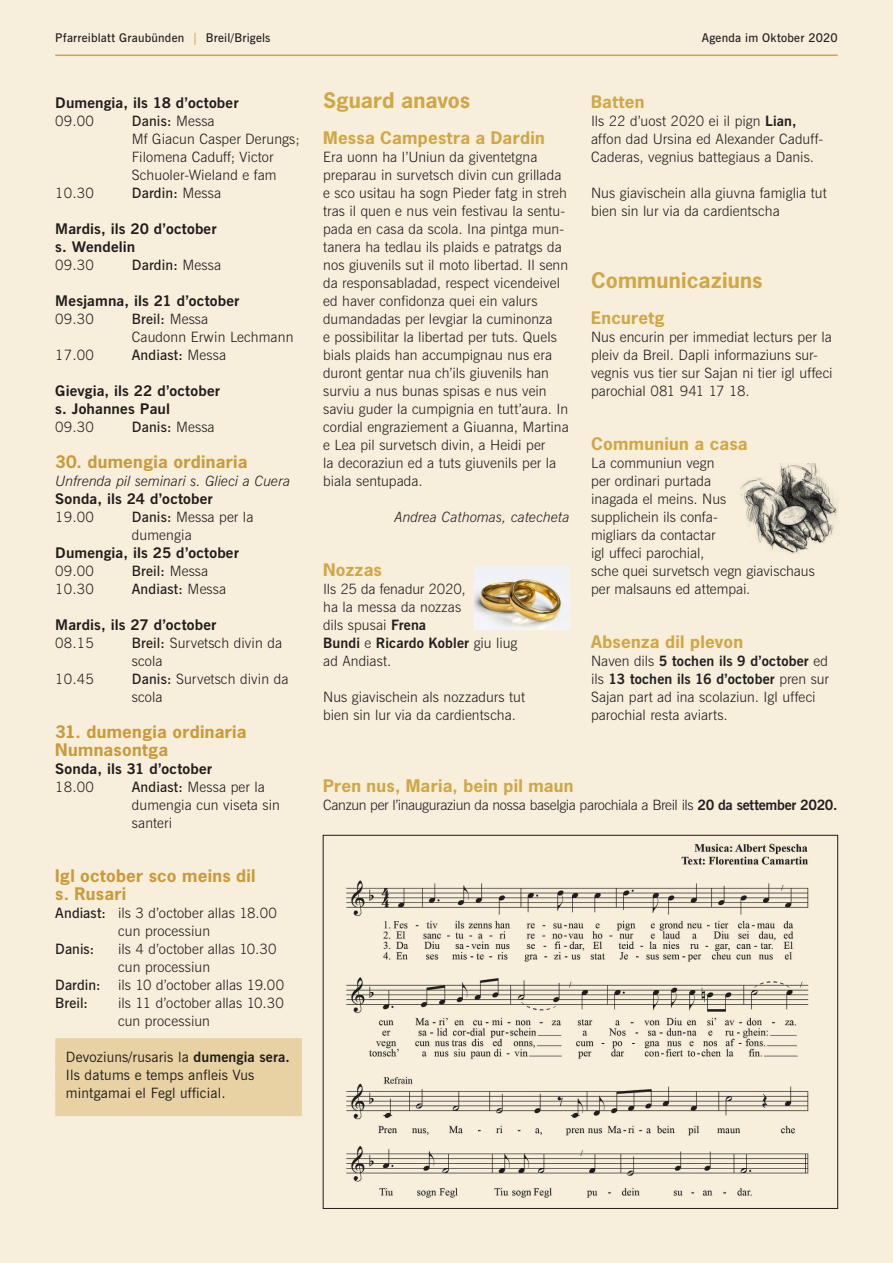
<style>
.page{position:relative;width:893px;height:1263px;background:#f7eedb}
.page>*{position:absolute;margin:0;border:0;box-sizing:border-box;transform-origin:0 0}
.t1{font:700 20.25px "News Gothic";letter-spacing:.005em;color:#d1a644;scale:1.05 1}
.t2{font:700 16.35px/18px "News Gothic";letter-spacing:.015em;color:#d1a644;scale:1.05 1}
.t3{font:700 14.7px/18px "News Gothic BT";letter-spacing:.01em;color:#231f20;scale:1.05 1}
.t4{font:300 14.25px/18px "News Gothic BT";letter-spacing:.005em;color:#231f20}
.t5{font:600 14.25px "News Gothic BT";letter-spacing:.01em;color:#231f20}
.t6{font:14.25px/18px "News Gothic BT";letter-spacing:.01em;color:#231f20}
.t7{font:300 14.25px "News Gothic BT";letter-spacing:-.025em;color:#231f20}
.t8{font:italic 300 14.25px "News Gothic BT";color:#231f20}
.t9{font:600 12px "News Gothic BT";letter-spacing:.02em;color:#231f20}
.s1{color:#d1a644}
.s2{font-weight:600}
.s3{font-weight:300}
.s4{font-weight:700}
</style>
<div class="page">
<hr style="left:55px;top:55px;width:783px;height:1px;background:#d1a644">
<div style="left:55px;top:1038px;width:247px;height:24px;background:#e8d2a4"></div>
<div style="left:55px;top:1056px;width:247px;height:24px;background:#e8d2a4"></div>
<div style="left:55px;top:1074px;width:247px;height:24px;background:#e8d2a4"></div>
<div style="left:55px;top:1092px;width:247px;height:24px;background:#e8d2a4"></div>
<img style="left:346px;top:843px;width:463px;height:355px">
<img style="left:740px;top:464px;width:98px;height:90px">
<img style="left:475px;top:567px;width:95px;height:62px">
<p class="t9" style="left:55px;top:31px;width:217px">Pfarreiblatt Graubünden <span class="s1">|</span> Breil/Brigels</p>
<p class="t9" style="left:702px;top:31px;width:137px">Agenda im Oktober 2020</p>
<p class="t3" style="left:55px;top:94px;width:176px">Dumengia, ils 18 d’october</p>
<p class="t4" style="left:55px;top:112px;width:40px">09.00</p>
<p class="t4" style="left:132px;top:112px;width:169px"><span class="s2">Danis:</span> Messa<br>Mf Giacun Casper Derungs;<br>Filomena Caduff; Victor<br>Schuoler-Wieland e fam</p>
<p class="t4" style="left:55px;top:184px;width:40px">10.30</p>
<p class="t5" style="left:132px;top:184px;width:91px">Dardin: <span class="s3">Messa</span></p>
<p class="t3" style="left:55px;top:220px;width:155px">Mardis, ils 20 d’october s. Wendelin</p>
<p class="t4" style="left:55px;top:256px;width:40px">09.30</p>
<p class="t5" style="left:132px;top:256px;width:91px">Dardin: <span class="s3">Messa</span></p>
<p class="t3" style="left:55px;top:292px;width:177px">Mesjamna, ils 21 d’october</p>
<p class="t4" style="left:55px;top:310px;width:40px">09.30</p>
<p class="t4" style="left:132px;top:310px;width:163px"><span class="s2">Breil:</span> Messa<br>Caudonn Erwin Lechmann</p>
<p class="t4" style="left:55px;top:346px;width:40px">17.00</p>
<p class="t5" style="left:132px;top:346px;width:96px">Andiast: <span class="s3">Messa</span></p>
<p class="t3" style="left:55px;top:382px;width:158px">Gievgia, ils 22 d’october s. Johannes Paul</p>
<p class="t4" style="left:55px;top:418px;width:40px">09.30</p>
<p class="t5" style="left:132px;top:418px;width:84px">Danis: <span class="s3">Messa</span></p>
<p class="t2" style="left:55px;top:452px;width:185px">30. dumengia ordinaria</p>
<p class="t8" style="left:56px;top:472px;width:236px">Unfrenda pil seminari s. Glieci a Cuera</p>
<p class="t3" style="left:55px;top:490px;width:152px">Sonda, ils 24 d’october</p>
<p class="t4" style="left:55px;top:508px;width:40px">19.00</p>
<p class="t4" style="left:132px;top:508px;width:123px"><span class="s2">Danis:</span> Messa per la dumengia</p>
<p class="t3" style="left:55px;top:544px;width:176px">Dumengia, ils 25 d’october</p>
<p class="t4" style="left:55px;top:562px;width:40px">09.00</p>
<p class="t5" style="left:132px;top:562px;width:78px">Breil: <span class="s3">Messa</span></p>
<p class="t4" style="left:55px;top:580px;width:40px">10.30</p>
<p class="t5" style="left:132px;top:580px;width:96px">Andiast: <span class="s3">Messa</span></p>
<p class="t3" style="left:55px;top:616px;width:155px">Mardis, ils 27 d’october</p>
<p class="t4" style="left:55px;top:634px;width:40px">08.15</p>
<p class="t4" style="left:132px;top:634px;width:152px"><span class="s2">Breil:</span> Survetsch divin da scola</p>
<p class="t4" style="left:55px;top:670px;width:40px">10.45</p>
<p class="t4" style="left:132px;top:670px;width:158px"><span class="s2">Danis:</span> Survetsch divin da scola</p>
<p class="t2" style="left:55px;top:722px;width:184px">31. dumengia ordinaria<br>Numnasontga</p>
<p class="t3" style="left:55px;top:760px;width:151px">Sonda, ils 31 d’october</p>
<p class="t4" style="left:55px;top:778px;width:40px">18.00</p>
<p class="t4" style="left:132px;top:778px;width:150px"><span class="s2">Andiast:</span> Messa per la dumengia cun viseta sin santeri</p>
<p class="t2" style="left:55px;top:866px;width:192px">Igl october sco meins dil s. Rusari</p>
<p class="t4" style="left:55px;top:904px;width:223px;text-align:center"><span class="s2">Andiast:</span> ils 3 d’october allas 18.00 cun processiun</p>
<p class="t5" style="left:55px;top:940px;width:40px">Danis:</p>
<p class="t4" style="left:118px;top:940px;width:160px">ils 4 d’october allas 10.30</p>
<p class="t4" style="left:118px;top:958px;width:93px">cun processiun</p>
<p class="t4" style="left:55px;top:976px;width:230px"><span class="s2">Dardin:</span> ils 10 d’october allas 19.00</p>
<p class="t5" style="left:55px;top:994px;width:34px">Breil:</p>
<p class="t4" style="left:118px;top:994px;width:167px">ils 11 d’october allas 10.30 cun processiun</p>
<p class="t6" style="left:66px;top:1048px;width:226px">Devoziuns/rusaris la <span class="s4">dumengia sera.<br></span>Ils datums e temps anfleis Vus mintgamai el Fegl ufficial.</p>
<h1 class="t1" style="left:323px;top:87px;width:142px">Sguard anavos</h1>
<p class="t2" style="left:323px;top:128px;width:213px">Messa Campestra a Dardin</p>
<p class="t4" style="left:323px;top:148px;width:247px">Era uonn ha l’Uniun da giventetgna preparau in survetsch divin cun grillada e sco usitau ha sogn Pieder fatg in streh tras il quen e nus vein festivau la sentu&shy;pada en casa da scola. Ina pintga mun&shy;tanera ha tedlau ils plaids e patratgs da nos giuvenils sut il moto libertad. Il senn da responsabladad, respect vicendeivel ed haver confidonza quei ein valurs dumandadas per levgiar la cuminonza<br>e possibilitar la libertad per tuts. Quels bials plaids han accumpignau nus era duront gentar nua ch’ils giuvenils han surviu a nus bunas spisas e nus vein saviu guder la cumpignia en tutt’aura. In cordial engraziement a Giuanna, Martina e Lea pil survetsch divin, a Heidi per<br>la decoraziun ed a tuts giuvenils per la biala sentupada.</p>
<p class="t8" style="left:394px;top:508px;width:177px">Andrea Cathomas, catecheta</p>
<p class="t2" style="left:323px;top:560px;width:58px">Nozzas</p>
<p class="t4" style="left:323px;top:580px;width:196px">Ils 25 da fenadur 2020,<br>ha la messa da nozzas<br>dils spusai <span class="s4">Frena<br>Bundi</span> e <span class="s4">Ricardo Kobler</span> giu liug ad Andiast.</p>
<p class="t4" style="left:323px;top:688px;width:203px">Nus giavischein als nozzadurs tut bien sin lur via da cardientscha.</p>
<p class="t2" style="left:591px;top:92px;width:52px">Batten</p>
<p class="t4" style="left:591px;top:112px;width:234px">Ils 22 d’uost 2020 ei il pign <span class="s4">Lian, </span>affon dad Ursina ed Alexander Caduff-<br>Caderas, vegnius battegiaus a Danis.</p>
<p class="t4" style="left:591px;top:184px;width:237px">Nus giavischein alla giuvna famiglia tut bien sin lur via da cardientscha</p>
<h1 class="t1" style="left:591px;top:267px;width:165px">Communicaziuns</h1>
<p class="t2" style="left:591px;top:308px;width:72px">Encuretg</p>
<p class="t4" style="left:591px;top:328px;width:243px">Nus encurin per immediat lecturs per la pleiv da Breil. Dapli informaziuns sur&shy;vegnis vus tier sur Sajan ni tier igl uffeci parochial 081 941 17 18.</p>
<p class="t2" style="left:591px;top:434px;width:151px">Communiun a casa</p>
<p class="t4" style="left:591px;top:454px;width:225px">La communiun vegn<br>per ordinari purtada<br>inagada el meins. Nus<br>supplichein ils confa-<br>migliars da contactar<br>igl uffeci parochial,<br>sche quei survetsch vegn giavischaus per malsauns ed attempai.</p>
<p class="t2" style="left:591px;top:632px;width:146px">Absenza dil plevon</p>
<p class="t4" style="left:591px;top:652px;width:239px">Naven dils <span class="s4">5 tochen ils 9 d’october</span> ed ils <span class="s4">13 tochen ils 16 d’october</span> pren sur Sajan part ad ina scolaziun. Igl uffeci parochial resta aviarts.</p>
<p class="t2" style="left:323px;top:776px;width:240px">Pren nus, Maria, bein pil maun</p>
<p class="t7" style="left:323px;top:796px;width:516px">Canzun per l’inauguraziun da nossa baselgia parochiala a Breil ils <span class="s4">20 da settember 2020.</span></p>
</div>
